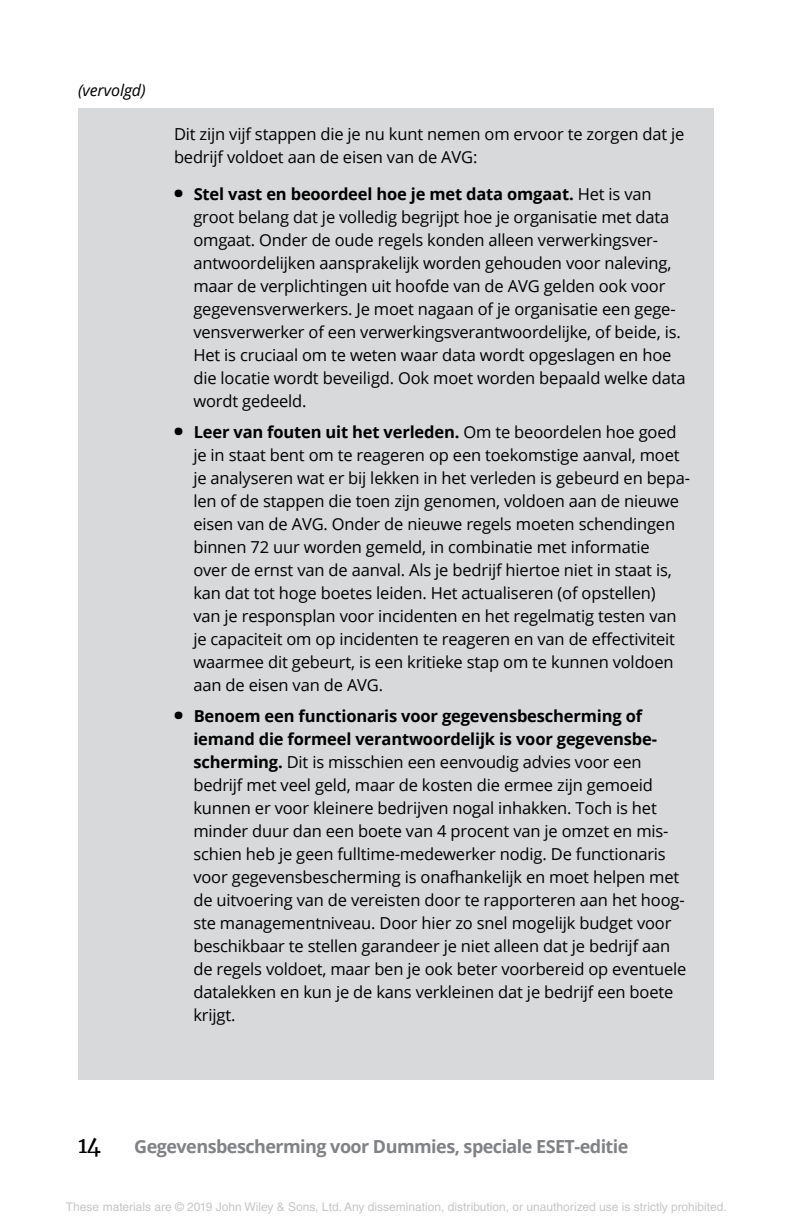
<style>
.page{position:relative;width:792px;height:1224px;background:#fff}
.page>*{position:absolute;margin:0;border:0;box-sizing:border-box;transform-origin:0 0}
.t1{font:22px "Merriweather";color:#000}
.t2{font:700 18px "Open Sans";letter-spacing:-.03em;color:#808285}
.t3{font:16.4px/23px "Open Sans";letter-spacing:-.01em;color:#000}
.t4{font:italic 16px "Open Sans";letter-spacing:-.005em;color:#000}
.t5{font:12px "Helvetica LT Std";color:#c5c6c7}
.s1{font-weight:700;font-size:24px}
.s2{font-weight:700}
</style>
<div class="page">
<div style="left:78px;top:108px;width:636px;height:972px;background:#d7d9da"></div>
<p class="t4" style="left:78px;top:80px;width:69px">(vervolgd)</p>
<p class="t3" style="left:174px;top:122px;width:512px">Dit zijn vijf stappen die je nu kunt nemen om ervoor te zorgen dat je bedrijf voldoet aan de eisen van de AVG:</p>
<p class="t3" style="left:193px;top:182px;width:494px;text-indent:-20px"><span class="s1">•</span> <span class="s2">Stel vast en beoordeel hoe je met data omgaat.</span> Het is van groot belang dat je volledig begrijpt hoe je organisatie met data omgaat. Onder de oude regels konden alleen verwerkingsver&shy;antwoordelijken aansprakelijk worden gehouden voor naleving, maar de verplichtingen uit hoofde van de AVG gelden ook voor gegevensverwerkers. Je moet nagaan of je organisatie een gege&shy;vensverwerker of een verwerkingsverantwoordelijke, of beide, is.<br>Het is cruciaal om te weten waar data wordt opgeslagen en hoe die locatie wordt beveiligd. Ook moet worden bepaald welke data wordt gedeeld.</p>
<p class="t3" style="left:193px;top:420px;width:498px;text-indent:-20px"><span class="s1">•</span> <span class="s2">Leer van fouten uit het verleden.</span> Om te beoordelen hoe goed je in staat bent om te reageren op een toekomstige aanval, moet je analyseren wat er bij lekken in het verleden is gebeurd en bepa&shy;len of de stappen die toen zijn genomen, voldoen aan de nieuwe eisen van de AVG. Onder de nieuwe regels moeten schendingen binnen 72 uur worden gemeld, in combinatie met informatie<br>over de ernst van de aanval. Als je bedrijf hiertoe niet in staat is, kan dat tot hoge boetes leiden. Het actualiseren (of opstellen)<br>van je responsplan voor incidenten en het regelmatig testen van je capaciteit om op incidenten te reageren en van de effectiviteit waarmee dit gebeurt, is een kritieke stap om te kunnen voldoen aan de eisen van de AVG.</p>
<p class="t3" style="left:193px;top:704px;width:495px;text-indent:-20px"><span class="s1">•</span> <span class="s2">Benoem een functionaris voor gegevensbescherming of iemand die formeel verantwoordelijk is voor gegevensbe&shy;scherming.</span> Dit is misschien een eenvoudig advies voor een bedrijf met veel geld, maar de kosten die ermee zijn gemoeid kunnen er voor kleinere bedrijven nogal inhakken. Toch is het minder duur dan een boete van 4 procent van je omzet en mis&shy;schien heb je geen fulltime-medewerker nodig. De functionaris voor gegevensbescherming is onafhankelijk en moet helpen met de uitvoering van de vereisten door te rapporteren aan het hoog&shy;ste managementniveau. Door hier zo snel mogelijk budget voor beschikbaar te stellen garandeer je niet alleen dat je bedrijf aan de regels voldoet, maar ben je ook beter voorbereid op eventuele datalekken en kun je de kans verkleinen dat je bedrijf een boete krijgt.</p>
<p class="t1" style="left:78px;top:1130px;width:25px">14</p>
<p class="t2" style="left:134px;top:1134px;width:496px">Gegevensbescherming voor Dummies, speciale ESET-editie</p>
<p class="t5" style="left:66px;top:1200px;width:662px">These materials are © 2019 John Wiley &amp; Sons, Ltd. Any dissemination, distribution, or unauthorized use is strictly prohibited.</p>
</div>
